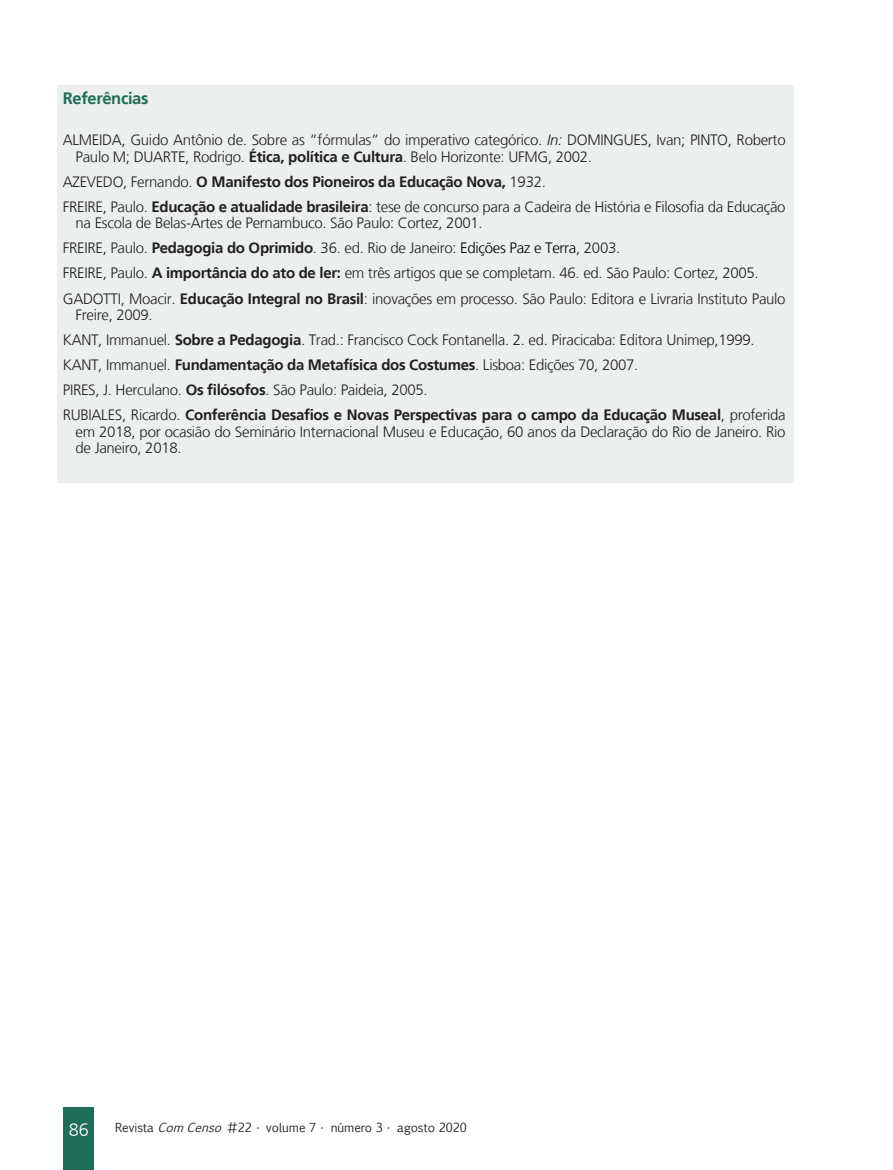
<style>
.page{position:relative;width:893px;height:1170px;background:#fff}
.page>*{position:absolute;margin:0;border:0;box-sizing:border-box;transform-origin:0 0}
.t1{font:300 18px "Frutiger LT";color:#fff}
.Subtítulo_VERDE_ARTI{font:700 16.5px "Frutiger LT";letter-spacing:-.02em;color:#1e6d56}
.Referências__10{font:300 15px/16.5px "Frutiger LT";letter-spacing:-.02em;color:#231f20}
.Referências__10-2{font:700 15px "Frutiger LT";letter-spacing:-.02em;color:#231f20}
.t2{font:12px "Euphemia CAS";color:#231f20}
.s1{font-style:italic}
.s2{font-weight:700}
.s3{font-weight:300}
.s4{color:#000}
</style>
<div class="page">
<div style="left:64px;top:1107px;width:30px;height:62px;background:#1e6d56"></div>
<div style="left:57px;top:85px;width:737px;height:398px;background:#ebefed"></div>
<p class="Subtítulo_VERDE_ARTI" style="left:63px;top:88px;width:87px">Referências</p>
<p class="Referências__10" style="left:76px;top:132px;width:712px;text-indent:-13px">ALMEIDA, Guido Antônio de. Sobre as “fórmulas” do imperativo categórico. <span class="s1">In:</span> DOMINGUES, Ivan; PINTO, Roberto<br>Paulo M; DUARTE, Rodrigo. <span class="s2">Ética, política e Cultura</span>. Belo Horizonte: UFMG, 2002.</p>
<p class="Referências__10-2" style="left:63px;top:173px;width:485px"><span class="s3">AZEVEDO, Fernando.</span> O Manifesto dos Pioneiros da Educação Nova, <span class="s3">1932.</span></p>
<p class="Referências__10" style="left:76px;top:199px;width:712px;text-indent:-13px">FREIRE, Paulo. <span class="s2">Educação e atualidade brasileira</span>: tese de concurso para a Cadeira de História e Filosofia da Educação na Escola de Belas-Artes de Pernambuco. São Paulo: Cortez, 2001.</p>
<p class="Referências__10" style="left:63px;top:240px;width:559px">FREIRE, Paulo. <span class="s2">Pedagogia do Oprimido</span>. 36. ed. Rio de Janeiro: <span class="s4">Edições Paz e Terra</span>, 2003.</p>
<p class="Referências__10" style="left:63px;top:265px;width:697px">FREIRE, Paulo. <span class="s2">A importância do ato de ler:</span> em três artigos que se completam. 46. ed. São Paulo: Cortez, 2005.</p>
<p class="Referências__10" style="left:76px;top:290px;width:712px;text-indent:-13px">GADOTTI, Moacir. <span class="s2">Educação Integral no Brasil</span>: inovações em processo. São Paulo: Editora e Livraria Instituto Paulo<br>Freire, 2009.</p>
<p class="Referências__10" style="left:63px;top:332px;width:693px">KANT, Immanuel. <span class="s2">Sobre a Pedagogia</span>. Trad.: Francisco Cock Fontanella. 2. ed. Piracicaba: Editora Unimep,1999.</p>
<p class="Referências__10" style="left:63px;top:357px;width:577px">KANT, Immanuel. <span class="s2">Fundamentação da Metafísica dos Costumes</span>. Lisboa: Edições 70, 2007.</p>
<p class="Referências__10" style="left:63px;top:382px;width:366px">PIRES, J. Herculano. <span class="s2">Os filósofos</span>. São Paulo: Paideia, 2005.</p>
<p class="Referências__10" style="left:76px;top:407px;width:712px;text-align:justify;text-indent:-13px">RUBIALES, Ricardo. <span class="s2">Conferência Desafios e Novas Perspectivas para o campo da Educação Museal</span>, proferida em 2018, por ocasião do Seminário Internacional Museu e Educação, 60 anos da Declaração do Rio de Janeiro. Rio de Janeiro, 2018.</p>
<p class="t1" style="left:69px;top:1119px;width:22px">86</p>
<p class="t2" style="left:115px;top:1119px;width:353px">Revista <span class="s1">ComCenso</span> #22 • volume 7 • número 3 • agosto 2020</p>
</div>
